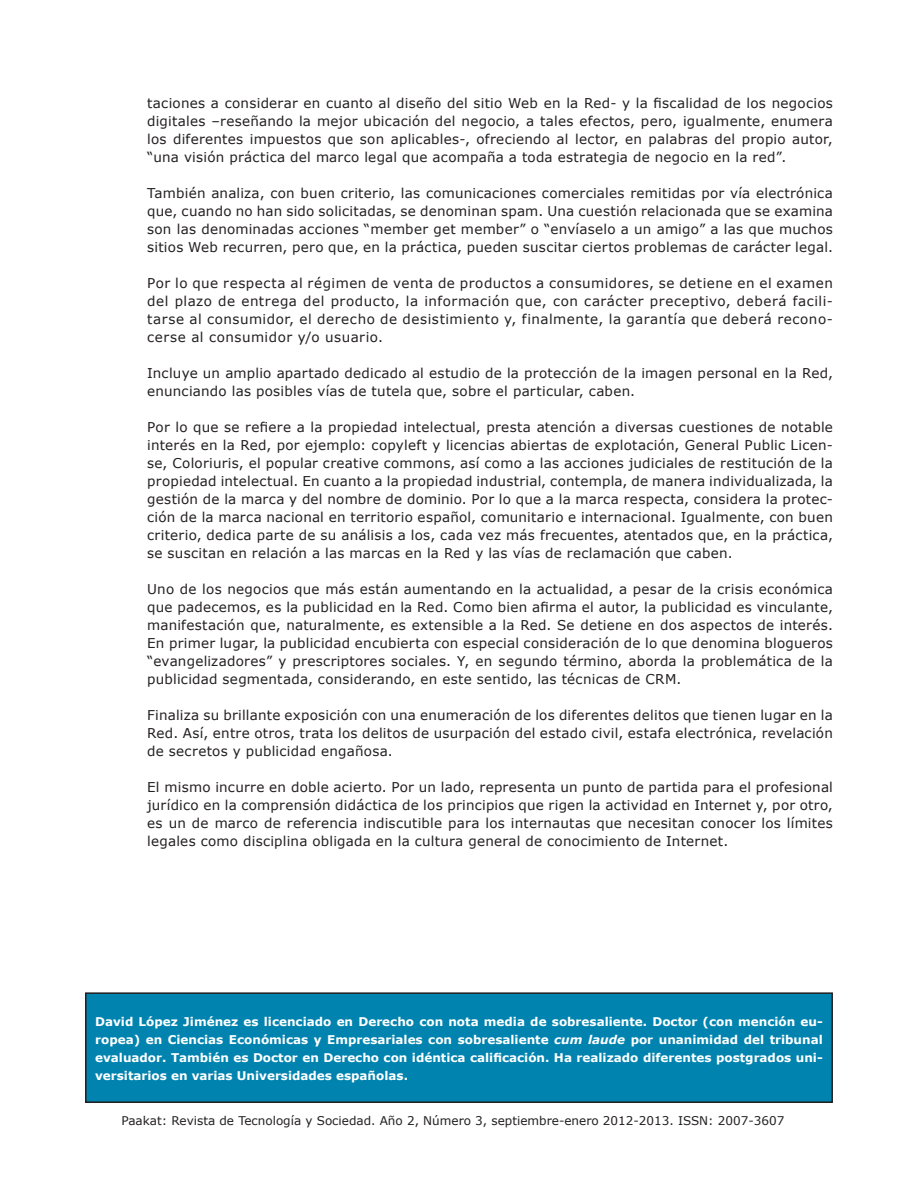
<style>
.page{position:relative;width:918px;height:1188px;background:#fff}
.page>*{position:absolute;margin:0;border:0;box-sizing:border-box;transform-origin:0 0}
.t1{font:13.5px/18px "Verdana";letter-spacing:.02em;color:#231f20;text-align:justify}
.t2{font:700 12px/18px "Verdana";color:#fff;text-align:justify}
.t3{font:12px "Verdana";color:#231f20}
.s1{font-style:italic}
</style>
<div class="page">
<div style="left:85px;top:992px;width:748px;height:111px;background:#0084af"></div>
<p class="t1" style="left:147px;top:94px;width:687px">taciones a considerar en cuanto al diseño del sitio Web en la Red- y la fiscalidad de los negocios digitales –reseñando la mejor ubicación del negocio, a tales efectos, pero, igualmente, enumera los diferentes impuestos que son aplicables-, ofreciendo al lector, en palabras del propio autor, “una visión práctica del marco legal que acompaña a toda estrategia de negocio en la red”.</p>
<p class="t1" style="left:147px;top:184px;width:687px">También analiza, con buen criterio, las comunicaciones comerciales remitidas por vía electrónica que, cuando no han sido solicitadas, se denominan spam. Una cuestión relacionada que se examina son las denominadas acciones “member get member” o “envíaselo a un amigo” a las que muchos sitios Web recurren, pero que, en la práctica, pueden suscitar ciertos problemas de carácter legal.</p>
<p class="t1" style="left:147px;top:274px;width:687px">Por lo que respecta al régimen de venta de productos a consumidores, se detiene en el examen del plazo de entrega del producto, la información que, con carácter preceptivo, deberá facili&shy;tarse al consumidor, el derecho de desistimiento y, finalmente, la garantía que deberá recono&shy;cerse al consumidor y/o usuario.</p>
<p class="t1" style="left:147px;top:364px;width:687px">Incluye un amplio apartado dedicado al estudio de la protección de la imagen personal en la Red, enunciando las posibles vías de tutela que, sobre el particular, caben.</p>
<p class="t1" style="left:147px;top:418px;width:687px">Por lo que se refiere a la propiedad intelectual, presta atención a diversas cuestiones de notable interés en la Red, por ejemplo: copyleft y licencias abiertas de explotación, General Public Licen&shy;se, Coloriuris, el popular creative commons, así como a las acciones judiciales de restitución de la propiedad intelectual. En cuanto a la propiedad industrial, contempla, de manera individualizada, la gestión de la marca y del nombre de dominio. Por lo que a la marca respecta, considera la protec&shy;ción de la marca nacional en territorio español, comunitario e internacional. Igualmente, con buen criterio, dedica parte de su análisis a los, cada vez más frecuentes, atentados que, en la práctica, se suscitan en relación a las marcas en la Red y las vías de reclamación que caben.</p>
<p class="t1" style="left:147px;top:580px;width:687px">Uno de los negocios que más están aumentando en la actualidad, a pesar de la crisis económica que padecemos, es la publicidad en la Red. Como bien afirma el autor, la publicidad es vinculante, manifestación que, naturalmente, es extensible a la Red. Se detiene en dos aspectos de interés.<br>En primer lugar, la publicidad encubierta con especial consideración de lo que denomina blogueros “evangelizadores” y prescriptores sociales. Y, en segundo término, aborda la problemática de la publicidad segmentada, considerando, en este sentido, las técnicas de CRM.</p>
<p class="t1" style="left:147px;top:706px;width:687px">Finaliza su brillante exposición con una enumeración de los diferentes delitos que tienen lugar en la Red. Así, entre otros, trata los delitos de usurpación del estado civil, estafa electrónica, revelación de secretos y publicidad engañosa.</p>
<p class="t1" style="left:147px;top:778px;width:687px">El mismo incurre en doble acierto. Por un lado, representa un punto de partida para el profesional jurídico en la comprensión didáctica de los principios que rigen la actividad en Internet y, por otro, es un de marco de referencia indiscutible para los internautas que necesitan conocer los límites legales como disciplina obligada en la cultura general de conocimiento de Internet.</p>
<p class="t2" style="left:95px;top:1012px;width:729px">David López Jiménez es licenciado en Derecho con nota media de sobresaliente. Doctor (con mención eu&shy;ropea) en Ciencias Económicas y Empresariales con sobresaliente <span class="s1">cum laude</span> por unanimidad del tribunal evaluador. También es Doctor en Derecho con idéntica calificación. Ha realizado diferentes postgrados uni&shy;versitarios en varias Universidades españolas.</p>
<p class="t3" style="left:121px;top:1112px;width:665px">Paakat: Revista de Tecnología y Sociedad. Año 2, Número 3, septiembre-enero 2012-2013. ISSN: 2007-3607</p>
</div>
